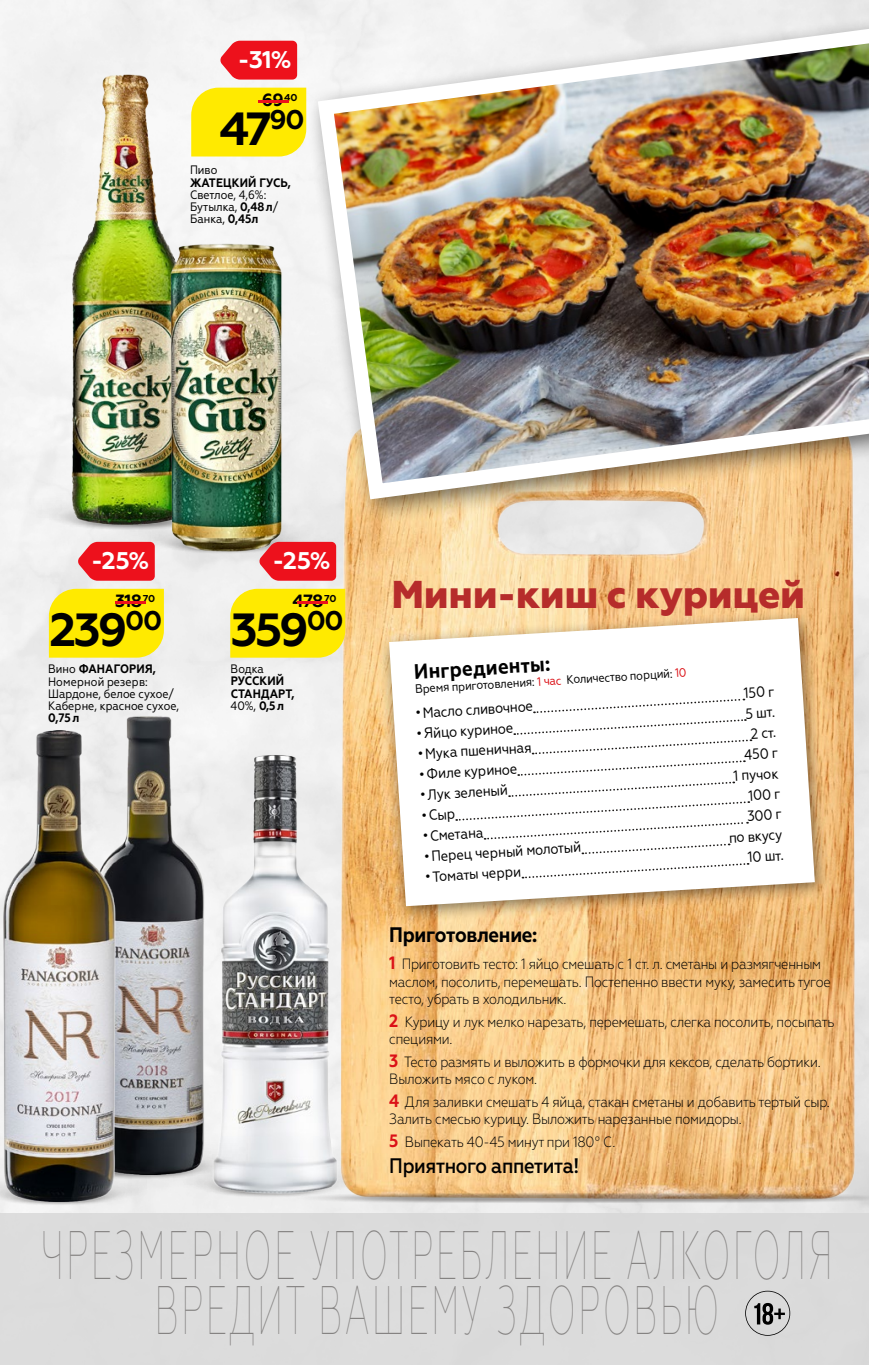
<style>
.page{position:relative;width:869px;height:1365px;background:#fff}
.page>*{position:absolute;margin:0;border:0;box-sizing:border-box;transform-origin:0 0}
.t1{font:100 68.42px/54.4px "Geometria Narrow";letter-spacing:.07em;color:#858382;text-align:center;scale:.56 1}
.t2{font:700 46.38px "Geometria";letter-spacing:-.065em;color:#000}
.t3{font:800 38.68px "Geometria";letter-spacing:-.01em;color:#b62c2b}
.t4{font:700 24.15px "Geometria";color:#fff}
.t5{font:700 21px "Geometria Narrow";letter-spacing:-.015em;color:#000}
.t6{font:500 21px "Geometria Narrow";letter-spacing:-.015em;color:#000}
.t7{font:700 17.68px "Geometria";letter-spacing:-.04em;color:#000002}
.t8{font:300 14.88px/17.5px "Geometria Narrow";letter-spacing:-.015em;color:#000}
.t9{font:14.7px "Geometria Narrow";color:#000}
.t10{font:12.25px/12.2px "Geometria Narrow";color:#000}
.t11{font:700 12.25px/12.2px "Geometria Narrow";letter-spacing:.01em;color:#000}
.t12{font:700 9.97px "Geometria";color:#000002}
.s1{font-size:17.68px;color:#ed111c}
.s2{font-weight:700}
.s3{font-weight:400}
.s4{color:#db1117}
.s5{font-weight:700;font-size:17.85px;color:#db1117}
</style>
<div class="page">
<div style="left:0;top:0;width:868px;height:1213px;background:#f1f1f1"></div>
<img style="left:261px;top:359px;width:601px;height:793px">
<div style="left:0;top:1213px;width:868px;height:151px;background:#d7d7d7"></div>
<svg style="left:745px;top:1290px;width:44px;height:45px"></svg>
<img style="left:281px;top:1152px;width:587px;height:61px">
<div style="left:305px;top:10px;width:563px;height:515px;background:#000;opacity:.54"></div>
<img style="left:309px;top:14px;width:559px;height:493px">
<div style="left:377px;top:609px;width:452px;height:314px;background:#000;opacity:.47"></div>
<svg style="left:389px;top:618px;width:425px;height:288px"></svg>
<svg style="left:456px;top:697px;width:295px;height:158px"></svg>
<svg style="left:522px;top:862px;width:226px;height:17px"></svg>
<img style="left:147px;top:1145px;width:247px;height:52px">
<img style="left:207px;top:745px;width:153px;height:461px">
<div style="left:0;top:474px;width:69px;height:57px;background:#f2f2f2"></div>
<img style="left:69px;top:69px;width:114px;height:464px">
<img style="left:112px;top:507px;width:226px;height:48px">
<img style="left:163px;top:242px;width:134px;height:311px">
<img style="left:216px;top:1121px;width:31px;height:59px">
<img style="left:88px;top:709px;width:128px;height:471px">
<img style="left:0;top:1156px;width:147px;height:50px">
<img style="left:0;top:730px;width:128px;height:471px">
<div style="left:49px;top:588px;width:115px;height:69px;background:#ffea00"></div>
<svg style="left:78px;top:542px;width:77px;height:38px;background:#ec242e"></svg>
<div style="left:191px;top:88px;width:115px;height:68px;background:#ffea00"></div>
<svg style="left:220px;top:41px;width:77px;height:39px;background:#ed2832"></svg>
<div style="left:230px;top:588px;width:115px;height:69px;background:#ffea00"></div>
<svg style="left:259px;top:542px;width:77px;height:38px;background:#ea222b"></svg>
<h3 class="t4" style="left:238px;top:45px;width:55px">-31%</h3>
<p class="t12" style="left:248px;top:91px;width:50px"><span class="s1">-</span>40</p>
<p class="t7" style="left:262px;top:90px;width:23px">69</p>
<h2 class="t2" style="left:219px;top:101px;width:87px">47<sup>90</sup></h2>
<p class="t10" style="left:190px;top:164px;width:29px">Пиво</p>
<p class="t11" style="left:190px;top:176px;width:102px">ЖАТЕЦКИЙ ГУСЬ,</p>
<p class="t10" style="left:190px;top:188px;width:90px">Светлое, 4,6%:<br>Бутылка, <span class="s2">0,48л</span>/<br>Банка, <span class="s2">0,45л</span></p>
<h3 class="t4" style="left:91px;top:546px;width:60px">-25%</h3>
<h3 class="t4" style="left:272px;top:546px;width:60px">-25%</h3>
<p class="t12" style="left:106px;top:592px;width:50px"><span class="s1">-</span>70</p>
<p class="t7" style="left:115px;top:590px;width:29px">318</p>
<h2 class="t2" style="left:50px;top:602px;width:114px">239<sup>00</sup></h2>
<p class="t12" style="left:287px;top:592px;width:50px"><span class="s1">-</span>70</p>
<p class="t7" style="left:292px;top:590px;width:33px">478</p>
<h2 class="t2" style="left:231px;top:602px;width:114px">359<sup>00</sup></h2>
<h3 class="t3" style="left:391px;top:571px;width:415px">Мини-киш с курицей</h3>
<p class="t10" style="left:48px;top:663px;width:132px">Вино <span class="s2">ФАНАГОРИЯ,<br></span>Номерной резерв:<br>Шардоне, белое сухое/<br>Каберне, красное сухое,</p>
<p class="t11" style="left:48px;top:712px;width:33px">0,75л</p>
<p class="t10" style="left:230px;top:662px;width:35px">Водка</p>
<p class="t11" style="left:230px;top:675px;width:65px">РУССКИЙ<br>СТАНДАРТ,<br><span class="s3">40%,</span> 0,5л</p>
<h3 class="t5" style="left:413px;top:660px;width:138px;rotate:-4deg">Ингредиенты:</h3>
<p class="t10" style="left:414px;top:681px;width:273px;rotate:-3deg">Время приготовления: <span class="s4">1 час</span> Количество порций: <span class="s4">10</span></p>
<p class="t9" style="left:415px;top:704px;width:119px;rotate:-3deg">•Масло сливочное</p>
<p class="t9" style="left:416px;top:724px;width:98px;rotate:-3deg">•Яйцо куриное</p>
<p class="t9" style="left:743px;top:684px;width:32px;rotate:-3deg">150 г</p>
<p class="t9" style="left:744px;top:704px;width:31px;rotate:-3deg">5 шт.</p>
<p class="t9" style="left:750px;top:725px;width:27px;rotate:-3deg">2 ст.</p>
<p class="t9" style="left:417px;top:745px;width:115px;rotate:-3deg">•Мука пшеничная</p>
<p class="t9" style="left:743px;top:746px;width:35px;rotate:-3deg">450 г</p>
<p class="t9" style="left:418px;top:765px;width:100px;rotate:-3deg">•Филе куриное</p>
<p class="t9" style="left:419px;top:786px;width:89px;rotate:-3deg">•Лук зеленый</p>
<p class="t9" style="left:733px;top:767px;width:47px;rotate:-3deg">1 пучок</p>
<p class="t9" style="left:748px;top:786px;width:33px;rotate:-3deg">100 г</p>
<p class="t9" style="left:421px;top:806px;width:35px;rotate:-3deg">•Сыр</p>
<p class="t9" style="left:746px;top:807px;width:36px;rotate:-3deg">300 г</p>
<p class="t9" style="left:422px;top:827px;width:62px;rotate:-3deg">•Сметана</p>
<p class="t9" style="left:423px;top:847px;width:159px;rotate:-3deg">•Перец черный молотый</p>
<p class="t9" style="left:728px;top:829px;width:55px;rotate:-3deg">по вкусу</p>
<p class="t9" style="left:747px;top:848px;width:37px;rotate:-3deg">10 шт.</p>
<p class="t9" style="left:424px;top:868px;width:98px;rotate:-3deg">•Томаты черри</p>
<h3 class="t5" style="left:389px;top:922px;width:150px">Приготовление:</h3>
<p class="t8" style="left:389px;top:955px;width:443px"><span class="s5">1</span> Приготовить тесто: 1 яйцо смешать с 1 ст. л. сметаны и размягченным маслом, посолить, перемешать. Постепенно ввести муку, замесить тугое тесто, убрать в холодильник.</p>
<p class="t8" style="left:389px;top:1012px;width:446px"><span class="s5">2</span> Курицу и лук мелко нарезать, перемешать, слегка посолить, посыпать специями.</p>
<p class="t8" style="left:389px;top:1052px;width:433px"><span class="s5">3</span> Тесто размять и выложить в формочки для кексов, сделать бортики.<br>Выложить мясо с луком.</p>
<p class="t8" style="left:389px;top:1092px;width:442px"><span class="s5">4</span> Для заливки смешать 4 яйца, стакан сметаны и добавить тертый сыр.<br>Залить смесью курицу. Выложить нарезанные помидоры.</p>
<p class="t8" style="left:389px;top:1132px;width:227px"><span class="s5">5</span> Выпекать 40-45 минут при 180° С.</p>
<h3 class="t6" style="left:389px;top:1153px;width:191px">Приятного аппетита!</h3>
<h1 class="t1" style="left:41px;top:1227px;width:1414px">ЧРЕЗМЕРНОЕ УПОТРЕБЛЕНИЕ АЛКОГОЛЯ<br>ВРЕДИТ ВАШЕМУ ЗДОРОВЬЮ</h1>
</div>
